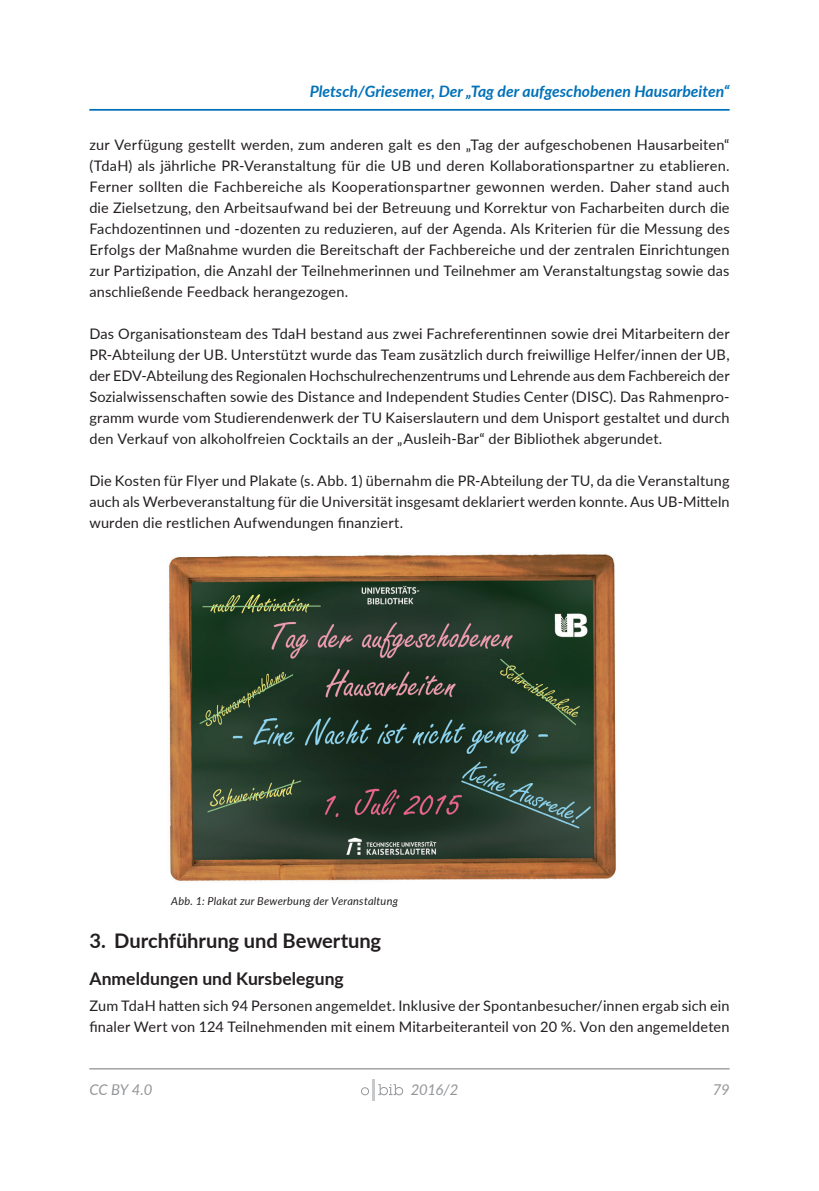
<style>
.page{position:relative;width:819px;height:1191px;background:#fff}
.page>*{position:absolute;margin:0;border:0;box-sizing:border-box;transform-origin:0 0}
.t1{font:700 20.12px "Lato";letter-spacing:-.005em;color:#231f20}
.t2{font:700 17.5px "Lato";letter-spacing:.005em;color:#231f20}
.t3{font:italic 700 15.75px "Lato";color:#0071b9}
.t4{font:italic 14.88px "Lato";letter-spacing:-.02em;color:#939598}
.paragraph{font:14.53px/21px "Lato";letter-spacing:.015em;color:#231f20;text-align:justify}
.t5{font:italic 11.03px "Lato";letter-spacing:.025em;color:#231f20}
</style>
<div class="page">
<hr style="left:89px;top:1068px;width:640px;height:1px;background:#939598">
<hr style="left:372px;top:1079px;width:3px;height:21px;background:#c7c8ca">
<svg style="left:361px;top:1087px;width:8px;height:8px"></svg>
<svg style="left:378px;top:1084px;width:25px;height:11px"></svg>
<img style="left:169px;top:554px;width:447px;height:327px">
<hr style="left:89px;top:109px;width:640px;height:2px;background:#0071b9">
<p class="t3" style="left:310px;top:80px;width:421px">Pletsch/Griesemer, Der „Tag der aufgeschobenen Hausarbeiten“</p>
<p class="paragraph" style="left:89px;top:134px;width:641px">zur Verfügung gestellt werden, zum anderen galt es den „Tag der aufgeschobenen Hausarbeiten“ (TdaH) als jährliche PR-Veranstaltung für die UB und deren Kollaborationspartner zu etablieren.<br>Ferner sollten die Fachbereiche als Kooperationspartner gewonnen werden. Daher stand auch die Zielsetzung, den Arbeitsaufwand bei der Betreuung und Korrektur von Facharbeiten durch die Fachdozentinnen und -dozenten zu reduzieren, auf der Agenda. Als Kriterien für die Messung des Erfolgs der Maßnahme wurden die Bereitschaft der Fachbereiche und der zentralen Einrichtungen zur Partizipation, die Anzahl der Teilnehmerinnen und Teilnehmer am Veranstaltungstag sowie das anschließende Feedback herangezogen.</p>
<p class="paragraph" style="left:89px;top:323px;width:641px">Das Organisationsteam des TdaH bestand aus zwei Fachreferentinnen sowie drei Mitarbeitern der PR-Abteilung der UB. Unterstützt wurde das Team zusätzlich durch freiwillige Helfer/innen der UB, der EDV-Abteilung des Regionalen Hochschulrechenzentrums und Lehrende aus dem Fachbereich der Sozialwissenschaften sowie des Distance and Independent Studies Center (DISC). Das Rahmenpro&shy;gramm wurde vom Studierendenwerk der TU Kaiserslautern und dem Unisport gestaltet und durch den Verkauf von alkoholfreien Cocktails an der „Ausleih-Bar“ der Bibliothek abgerundet.</p>
<p class="paragraph" style="left:89px;top:470px;width:641px">Die Kosten für Flyer und Plakate (s. Abb. 1) übernahm die PR-Abteilung der TU, da die Veranstaltung auch als Werbeveranstaltung für die Universität insgesamt deklariert werden konnte. Aus UB-Mitteln wurden die restlichen Aufwendungen finanziert.</p>
<p class="t5" style="left:171px;top:893px;width:228px">Abb. 1: Plakat zur Bewerbung der Veranstaltung</p>
<p class="t1" style="left:89px;top:926px;width:293px">3. Durchführung und Bewertung</p>
<h3 class="t2" style="left:89px;top:965px;width:256px">Anmeldungen und Kursbelegung</h3>
<p class="paragraph" style="left:89px;top:995px;width:641px">Zum TdaH hatten sich 94 Personen angemeldet. Inklusive der Spontanbesucher/innen ergab sich ein finaler Wert von 124 Teilnehmenden mit einem Mitarbeiteranteil von 20 %. Von den angemeldeten</p>
<p class="t4" style="left:89px;top:1079px;width:65px">CC BY 4.0</p>
<p class="t4" style="left:411px;top:1079px;width:49px">2016/2</p>
<p class="t4" style="left:712px;top:1079px;width:18px">79</p>
</div>
